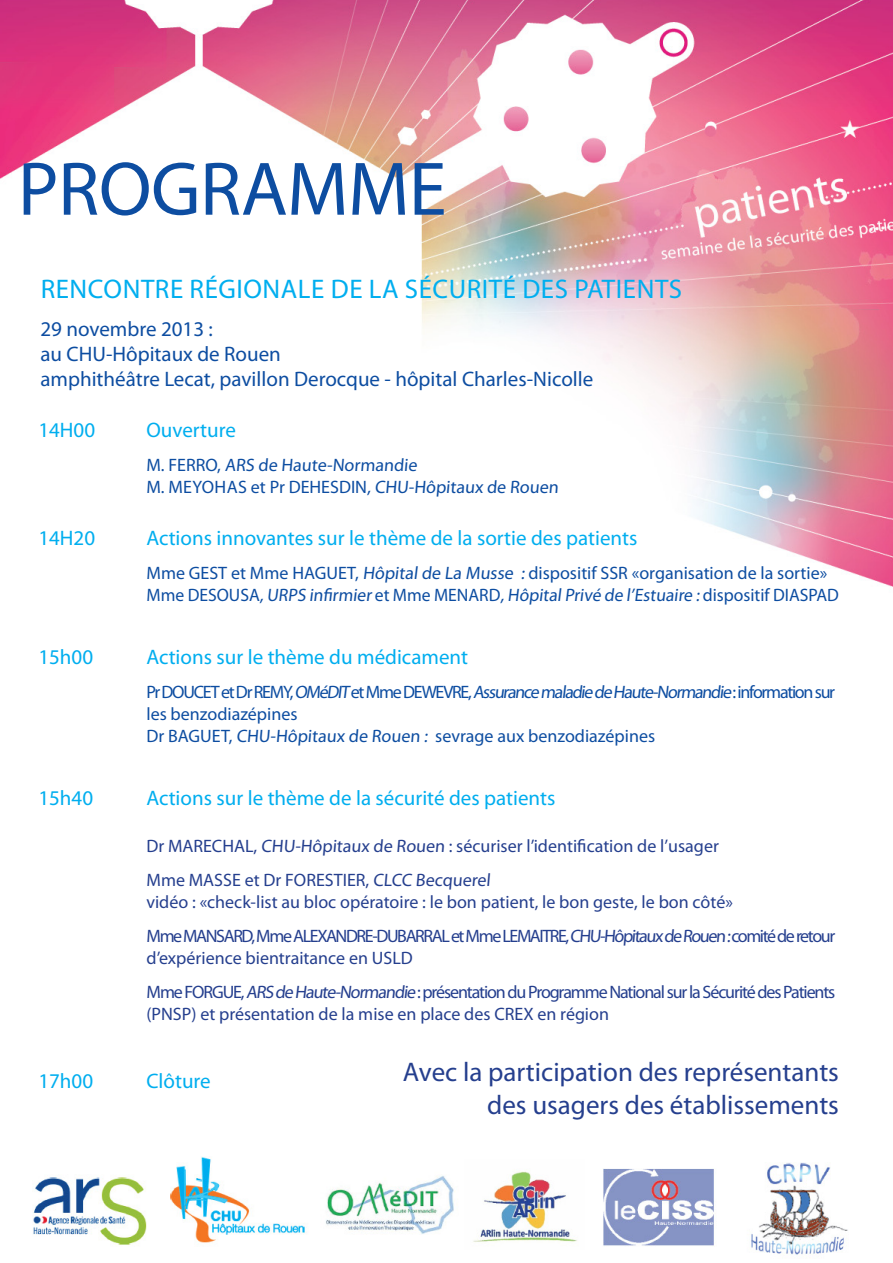
<style>
.page{position:relative;width:893px;height:1263px;background:#fff}
.page>*{position:absolute;margin:0;border:0;box-sizing:border-box;transform-origin:0 0}
.t1{font:76.5px "Myriad Pro";letter-spacing:-.005em;color:#0d4da1}
.t2{font:27px "Myriad Pro";color:#253f8e}
.t3{font:27px "Myriad Pro";letter-spacing:.02em;color:#00aeef}
.t4{font:21px "Myriad Pro";color:#00aeef}
.t5{font:21px "Myriad Pro";color:#0d4da1}
.t6{font:18px "Myriad Pro";color:#0d4da1}
.t7{font:18px/21.6px "Myriad Pro";color:#253f8e}
.t8{font:18px/21.6px "Myriad Pro";letter-spacing:-.06em;color:#253f8e}
.t9{font:18px/21.6px "Myriad Pro";letter-spacing:-.08em;color:#253f8e}
.t10{font:18px/21.6px "Myriad Pro";letter-spacing:-.07em;color:#0d4da1}
</style>
<div class="page">
<img style="left:0;top:0;width:893px;height:587px">
<img style="left:33px;top:1157px;width:815px;height:98px">
<svg style="left:38px;top:579px;width:17px;height:1px"></svg>
<svg style="left:106px;top:579px;width:16px;height:1px"></svg>
<p class="t1" style="left:18px;top:142px;width:430px">PROGRAMME</p>
<p class="t3" style="left:41px;top:272px;width:643px">RENCONTRE RÉGIONALE DE LA SÉCURITÉ DES PATIENTS</p>
<p class="t5" style="left:40px;top:315px;width:174px">29 novembre 2013 :</p>
<p class="t5" style="left:40px;top:341px;width:242px">au CHU-Hôpitaux de Rouen</p>
<p class="t5" style="left:40px;top:366px;width:554px">amphithéâtre Lecat, pavillon Derocque - hôpital Charles-Nicolle</p>
<p class="t4" style="left:38px;top:417px;width:58px">14H00</p>
<p class="t4" style="left:146px;top:417px;width:91px">Ouverture</p>
<p class="t6" style="left:146px;top:454px;width:274px">M. FERRO, ARS de Haute-Normandie</p>
<p class="t6" style="left:146px;top:476px;width:415px">M. MEYOHAS et Pr DEHESDIN, CHU-Hôpitaux de Rouen</p>
<p class="t4" style="left:38px;top:525px;width:58px">14H20</p>
<p class="t4" style="left:146px;top:525px;width:493px">Actions innovantes sur le thème de la sortie des patients</p>
<p class="t6" style="left:146px;top:562px;width:682px">Mme GEST et Mme HAGUET, Hôpital de La Musse : dispositif SSR «organisation de la sortie»</p>
<p class="t6" style="left:146px;top:584px;width:694px">Mme DESOUSA,URPS infirmier et Mme MENARD,HôpitalPrivé de l’Estuaire :dispositif DIASPAD</p>
<p class="t4" style="left:38px;top:644px;width:56px">15h00</p>
<p class="t4" style="left:146px;top:644px;width:323px">Actions sur le thème du médicament</p>
<p class="t10" style="left:146px;top:681px;width:690px">Pr DOUCET et Dr REMY, OMéDIT et Mme DEWEVRE, Assurance maladie de Haute-Normandie : information sur les benzodiazépines</p>
<p class="t6" style="left:146px;top:724px;width:510px">Dr BAGUET, CHU-Hôpitaux de Rouen : sevrage aux benzodiazépines</p>
<p class="t4" style="left:38px;top:785px;width:56px">15h40</p>
<p class="t4" style="left:146px;top:785px;width:411px">Actions sur le thème de la sécurité des patients</p>
<p class="t7" style="left:146px;top:835px;width:574px">Dr MARECHAL, CHU-Hôpitaux de Rouen : sécuriser l’identification de l’usager</p>
<p class="t7" style="left:146px;top:869px;width:588px">Mme MASSE et Dr FORESTIER, CLCC Becquerel<br>vidéo : «check-list au bloc opératoire : le bon patient, le bon geste, le bon côté»</p>
<p class="t9" style="left:146px;top:925px;width:690px">Mme MANSARD,Mme ALEXANDRE-DUBARRAL et Mme LEMAITRE,CHU-Hôpitaux de Rouen :comité de retour d’expérience bientraitance en USLD</p>
<p class="t8" style="left:146px;top:981px;width:690px">Mme FORGUE, ARS de Haute-Normandie : présentation du Programme National sur la Sécurité des Patients (PNSP) et présentation de la mise en place des CREX en région</p>
<p class="t4" style="left:38px;top:1068px;width:56px">17h00</p>
<p class="t4" style="left:146px;top:1068px;width:66px">Clôture</p>
<p class="t2" style="left:403px;top:1056px;width:437px">Avec la participation des représentants</p>
<p class="t2" style="left:487px;top:1088px;width:353px">des usagers des établissements</p>
</div>
